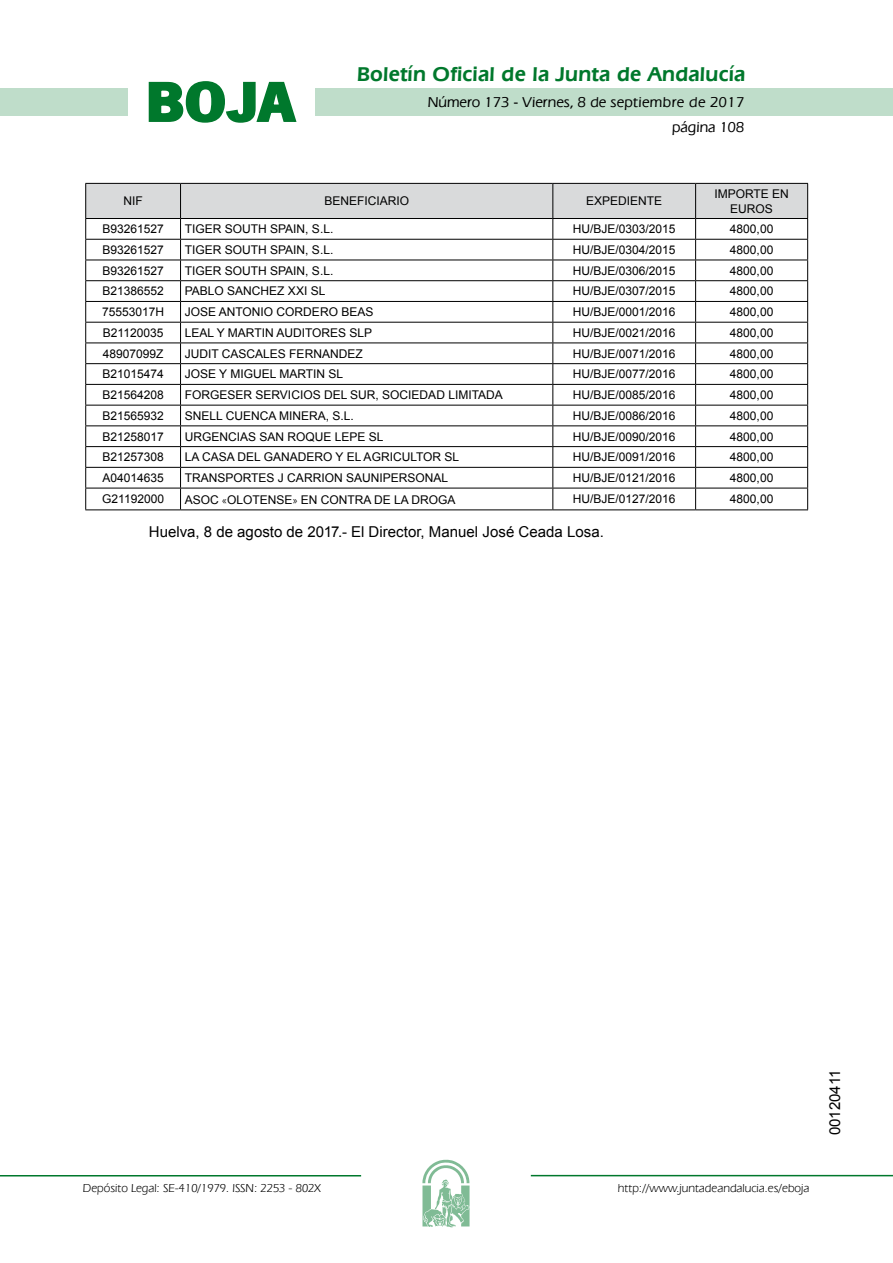
<style>
.page{position:relative;width:893px;height:1263px;background:#fff}
.page>*{position:absolute;margin:0;border:0;box-sizing:border-box;transform-origin:0 0}
.t1{font:700 57.75px "News Got T";color:#00782c;scale:1.14 1}
.t2{font:600 21px "Eras IT Cby BT";letter-spacing:.01em;color:#00782c}
.t3{font:15px "Arial";color:#000}
.t4{font:500 15px/24.5px "Eras IT Cby BT";color:#000;text-align:right}
.t5{font:12px/14.4px "Arial";color:#000;text-align:center}
.t6{font:12px "Eras IT Cby BT";color:#000}
.s1{font-family:"News Got T"}
</style>
<div class="page">
<div style="left:315px;top:88px;width:577px;height:28px;background:#bfddca"></div>
<div style="left:0;top:88px;width:128px;height:28px;background:#bfddca"></div>
<hr style="left:0;top:1175px;width:361px;height:2px;background:#00782c">
<svg style="left:422px;top:1159px;width:47px;height:68px"></svg>
<hr style="left:531px;top:1175px;width:361px;height:1px;background:#00782c">
<svg style="left:148px;top:81px;width:149px;height:42px"></svg>
<svg style="left:85px;top:183px;width:723px;height:327px"></svg>
<hr style="left:85px;top:510px;width:95px;height:1px;background:#000">
<hr style="left:180px;top:510px;width:373px;height:1px;background:#000">
<hr style="left:553px;top:510px;width:142px;height:1px;background:#000">
<hr style="left:695px;top:510px;width:113px;height:1px;background:#000">
<h1 class="t1" style="left:145px;top:68px;width:133px">BOJA</h1>
<h2 class="t2" style="left:357px;top:62px;width:390px">Boletín Oficial de la Junta de Andalucía</h2>
<p class="t4" style="left:428px;top:90px;width:318px">Número 173 - Viernes, 8 de septiembre de 2017 página 108</p>
<p class="t5" style="left:123px;top:194px;width:21px">NIF</p>
<p class="t5" style="left:324px;top:194px;width:86px">BENEFICIARIO</p>
<p class="t5" style="left:586px;top:194px;width:78px">EXPEDIENTE</p>
<p class="t5" style="left:714px;top:187px;width:76px">IMPORTE EN<br>EUROS</p>
<p class="t5" style="left:102px;top:222px;width:63px">B93261527</p>
<p class="t5" style="left:185px;top:222px;width:150px">TIGER SOUTH SPAIN, S.L.</p>
<p class="t5" style="left:573px;top:222px;width:104px">HU/BJE/0303/2015</p>
<p class="t5" style="left:730px;top:222px;width:45px">4800,00</p>
<p class="t5" style="left:102px;top:243px;width:63px">B93261527</p>
<p class="t5" style="left:185px;top:243px;width:150px">TIGER SOUTH SPAIN, S.L.</p>
<p class="t5" style="left:573px;top:243px;width:104px">HU/BJE/0304/2015</p>
<p class="t5" style="left:730px;top:243px;width:45px">4800,00</p>
<p class="t5" style="left:102px;top:263px;width:63px">B93261527</p>
<p class="t5" style="left:185px;top:263px;width:150px">TIGER SOUTH SPAIN, S.L.</p>
<p class="t5" style="left:573px;top:263px;width:104px">HU/BJE/0306/2015</p>
<p class="t5" style="left:730px;top:263px;width:45px">4800,00</p>
<p class="t5" style="left:102px;top:284px;width:63px">B21386552</p>
<p class="t5" style="left:185px;top:284px;width:142px">PABLO SANCHEZ XXI SL</p>
<p class="t5" style="left:573px;top:284px;width:104px">HU/BJE/0307/2015</p>
<p class="t5" style="left:730px;top:284px;width:45px">4800,00</p>
<p class="t5" style="left:102px;top:305px;width:64px">75553017H</p>
<p class="t5" style="left:185px;top:305px;width:190px">JOSE ANTONIO CORDERO BEAS</p>
<p class="t5" style="left:573px;top:305px;width:104px">HU/BJE/0001/2016</p>
<p class="t5" style="left:730px;top:305px;width:45px">4800,00</p>
<p class="t5" style="left:103px;top:326px;width:62px">B21120035</p>
<p class="t5" style="left:185px;top:326px;width:189px">LEAL Y MARTIN AUDITORES SLP</p>
<p class="t5" style="left:573px;top:326px;width:104px">HU/BJE/0021/2016</p>
<p class="t5" style="left:730px;top:326px;width:45px">4800,00</p>
<p class="t5" style="left:103px;top:346px;width:62px">48907099Z</p>
<p class="t5" style="left:185px;top:346px;width:179px">JUDIT CASCALES FERNANDEZ</p>
<p class="t5" style="left:573px;top:346px;width:104px">HU/BJE/0071/2016</p>
<p class="t5" style="left:730px;top:346px;width:45px">4800,00</p>
<p class="t5" style="left:102px;top:367px;width:63px">B21015474</p>
<p class="t5" style="left:185px;top:367px;width:160px">JOSE Y MIGUEL MARTIN SL</p>
<p class="t5" style="left:573px;top:367px;width:104px">HU/BJE/0077/2016</p>
<p class="t5" style="left:730px;top:367px;width:45px">4800,00</p>
<p class="t5" style="left:102px;top:388px;width:63px">B21564208</p>
<p class="t5" style="left:185px;top:388px;width:319px">FORGESER SERVICIOS DEL SUR, SOCIEDAD LIMITADA</p>
<p class="t5" style="left:573px;top:388px;width:104px">HU/BJE/0085/2016</p>
<p class="t5" style="left:730px;top:388px;width:45px">4800,00</p>
<p class="t5" style="left:102px;top:409px;width:63px">B21565932</p>
<p class="t5" style="left:185px;top:409px;width:170px">SNELL CUENCA MINERA, S.L.</p>
<p class="t5" style="left:573px;top:409px;width:104px">HU/BJE/0086/2016</p>
<p class="t5" style="left:730px;top:409px;width:45px">4800,00</p>
<p class="t5" style="left:102px;top:429px;width:63px">B21258017</p>
<p class="t5" style="left:185px;top:429px;width:200px">URGENCIAS SAN ROQUE LEPE SL</p>
<p class="t5" style="left:573px;top:429px;width:104px">HU/BJE/0090/2016</p>
<p class="t5" style="left:730px;top:429px;width:45px">4800,00</p>
<p class="t5" style="left:102px;top:450px;width:63px">B21257308</p>
<p class="t5" style="left:185px;top:450px;width:276px">LA CASA DEL GANADERO Y EL AGRICULTOR SL</p>
<p class="t5" style="left:573px;top:450px;width:104px">HU/BJE/0091/2016</p>
<p class="t5" style="left:730px;top:450px;width:45px">4800,00</p>
<p class="t5" style="left:102px;top:471px;width:63px">A04014635</p>
<p class="t5" style="left:185px;top:471px;width:265px">TRANSPORTES J CARRION SAUNIPERSONAL</p>
<p class="t5" style="left:573px;top:471px;width:104px">HU/BJE/0121/2016</p>
<p class="t5" style="left:730px;top:471px;width:45px">4800,00</p>
<p class="t5" style="left:102px;top:492px;width:63px">G21192000</p>
<p class="t5" style="left:185px;top:493px;width:272px">ASOC <span class="s1">«</span>OLOTENSE<span class="s1">»</span> EN CONTRA DE LA DROGA</p>
<p class="t5" style="left:573px;top:492px;width:104px">HU/BJE/0127/2016</p>
<p class="t5" style="left:730px;top:492px;width:45px">4800,00</p>
<p class="t3" style="left:149px;top:522px;width:456px">Huelva, 8 de agosto de 2017.- El Director, Manuel José Ceada Losa.</p>
<p class="t6" style="left:83px;top:1181px;width:239px">Depósito Legal: SE-410/1979. ISSN: 2253 - 802X</p>
<p class="t6" style="left:618px;top:1181px;width:193px">http://www.juntadeandalucia.es/eboja</p>
<p class="t3" style="left:825px;top:1135px;width:67px;rotate:-90deg">00120411</p>
</div>
